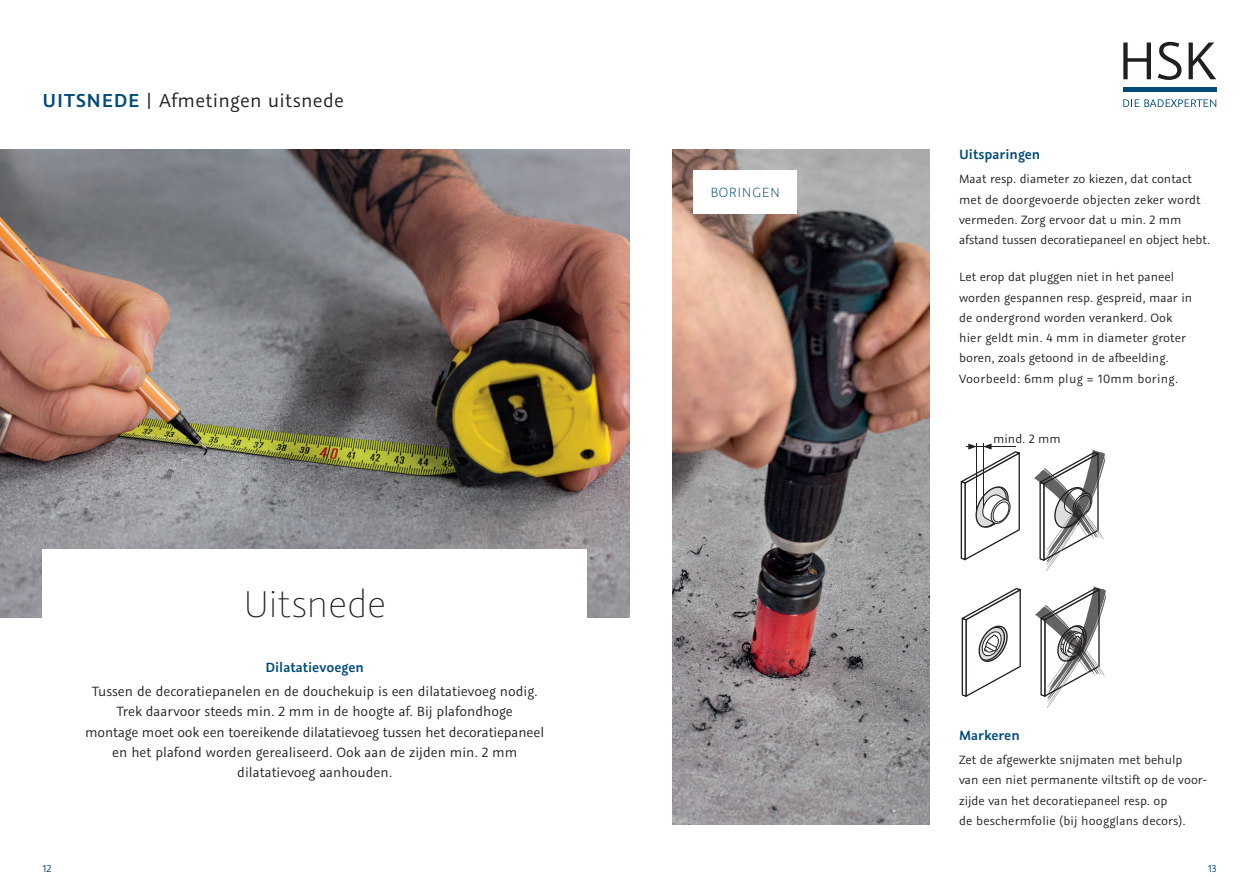
<style>
.page{position:relative;width:1259px;height:893px;background:#fff}
.page>*{position:absolute;margin:0;border:0;box-sizing:border-box;transform-origin:0 0}
.Große_Headline{font:200 42px "Graublau Sans";letter-spacing:-.02em;color:#231f20}
.t1{font:21px "Graublau Sans";letter-spacing:.015em;color:#231f20}
.Fließtext{font:15px/20.2px "Graublau Sans";color:#231f20;text-align:center}
.Subhead{font:600 15px "Graublau Sans";color:#014b79}
.Subhead_Versalien_Bl{font:300 15px "Graublau Sans";letter-spacing:.04em;color:#014b79}
.Fließtext-2{font:13.5px/20.2px "Graublau Sans";color:#231f20}
.t2{font:11.25px "Graublau Sans";color:#014b79}
.t3{font:5.25px "Graublau Sans";color:#231f20}
.s1{font-weight:600;color:#014b79}
</style>
<div class="page">
<svg style="left:1123px;top:43px;width:28px;height:36px"></svg>
<svg style="left:1157px;top:42px;width:24px;height:38px"></svg>
<svg style="left:1188px;top:43px;width:28px;height:36px"></svg>
<div style="left:1123px;top:87px;width:93px;height:5px;background:#014b79"></div>
<svg style="left:1123px;top:99px;width:93px;height:8px"></svg>
<img style="left:0;top:149px;width:629px;height:468px">
<div style="left:43px;top:549px;width:544px;height:228px;background:#fff"></div>
<img style="left:672px;top:149px;width:257px;height:676px">
<svg style="left:961px;top:588px;width:60px;height:110px"></svg>
<svg style="left:1035px;top:586px;width:71px;height:122px"></svg>
<svg style="left:1034px;top:450px;width:71px;height:121px"></svg>
<svg style="left:960px;top:443px;width:60px;height:118px"></svg>
<hr style="left:983px;top:443px;width:1px;height:64px;background:#231f20">
<hr style="left:976px;top:443px;width:1px;height:70px;background:#231f20">
<div style="left:992px;top:437px;width:35px;height:9px;background:#fff"></div>
<div style="left:693px;top:171px;width:104px;height:43px;background:#fff"></div>
<p class="t1" style="left:43px;top:88px;width:303px"><span class="s1">UITSNEDE</span> | Afmetingen uitsnede</p>
<p class="Große_Headline" style="left:243px;top:580px;width:145px">Uitsnede</p>
<p class="Subhead" style="left:265px;top:657px;width:100px">Dilatatievoegen</p>
<p class="Fließtext" style="left:85px;top:681px;width:461px">Tussen de decoratiepanelen en de douchekuip is een dilatatievoeg nodig.<br>Trek daarvoor steeds min. 2 mm in de hoogte af. Bij plafondhoge<br>montage moet ook een toereikende dilatatievoeg tussen het decoratiepaneel en het plafond worden gerealiseerd. Ook aan de zijden min. 2 mm dilatatievoeg aanhouden.</p>
<p class="Subhead_Versalien_Bl" style="left:710px;top:183px;width:71px">BORINGEN</p>
<p class="Subhead" style="left:959px;top:145px;width:83px">Uitsparingen</p>
<p class="Fließtext-2" style="left:959px;top:169px;width:253px">Maat resp. diameter zo kiezen, dat contact met de doorgevoerde objecten zeker wordt vermeden. Zorg ervoor dat u min. 2 mm afstand tussen decoratiepaneel en object hebt.</p>
<p class="Fließtext-2" style="left:959px;top:267px;width:235px">Let erop dat pluggen niet in het paneel worden gespannen resp. gespreid, maar in de ondergrond worden verankerd. Ook hier geldt min. 4 mm in diameter groter boren, zoals getoond in de afbeelding.<br>Voorbeeld: 6mm plug = 10mm boring.</p>
<p class="Fließtext-2" style="left:993px;top:429px;width:69px">mind. 2 mm</p>
<p class="t3" style="left:993px;top:439px;width:26px">min. 2 mm</p>
<p class="Subhead" style="left:959px;top:725px;width:62px">Markeren</p>
<p class="Fließtext-2" style="left:959px;top:750px;width:250px">Zet de afgewerkte snijmaten met behulp<br>van een niet permanente viltstift op de voor&shy;zijde van het decoratiepaneel resp. op<br>de beschermfolie (bij hoogglans decors).</p>
<p class="t2" style="left:43px;top:861px;width:10px">12</p>
<p class="t2" style="left:1207px;top:861px;width:10px">13</p>
</div>
